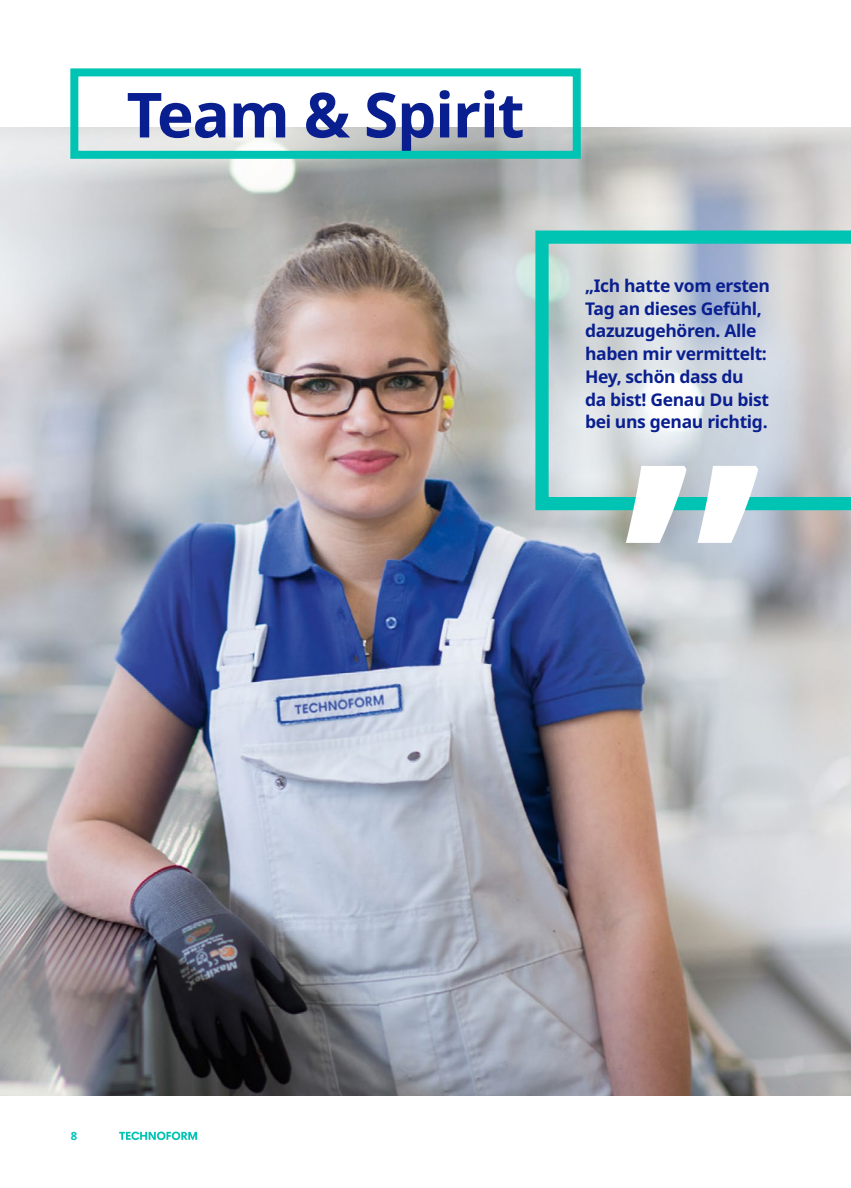
<style>
.page{position:relative;width:851px;height:1188px;background:#fff}
.page>*{position:absolute;margin:0;border:0;box-sizing:border-box;transform-origin:0 0}
.t1{font:700 62.12px "Noto Sans";letter-spacing:-.02em;color:#0a1f8f}
.t2{font:700 17.5px/22.8px "Noto Sans";letter-spacing:-.02em;color:#0a1f8f}
.t3{font:700 11.25px "Noto Sans";color:#00c4b3}
</style>
<div class="page">
<svg style="left:119px;top:1131px;width:78px;height:8px"></svg>
<img style="left:0;top:128px;width:850px;height:967px">
<div style="left:70px;top:68px;width:510px;height:91px;border:8px solid #00c4b3"></div>
<svg style="left:535px;top:230px;width:315px;height:280px;background:#b7d2d5"></svg>
<svg style="left:625px;top:466px;width:133px;height:76px"></svg>
<h1 class="t1" style="left:126px;top:71px;width:399px">Team &amp; Spirit</h1>
<p class="t2" style="left:585px;top:274px;width:186px">„Ich hatte vom ersten<br>Tag an dieses Gefühl, dazuzugehören. Alle haben mir vermittelt:<br>Hey, schön dass du<br>da bist! Genau Du bist bei uns genau richtig.</p>
<p class="t3" style="left:71px;top:1127px;width:8px">8</p>
</div>
